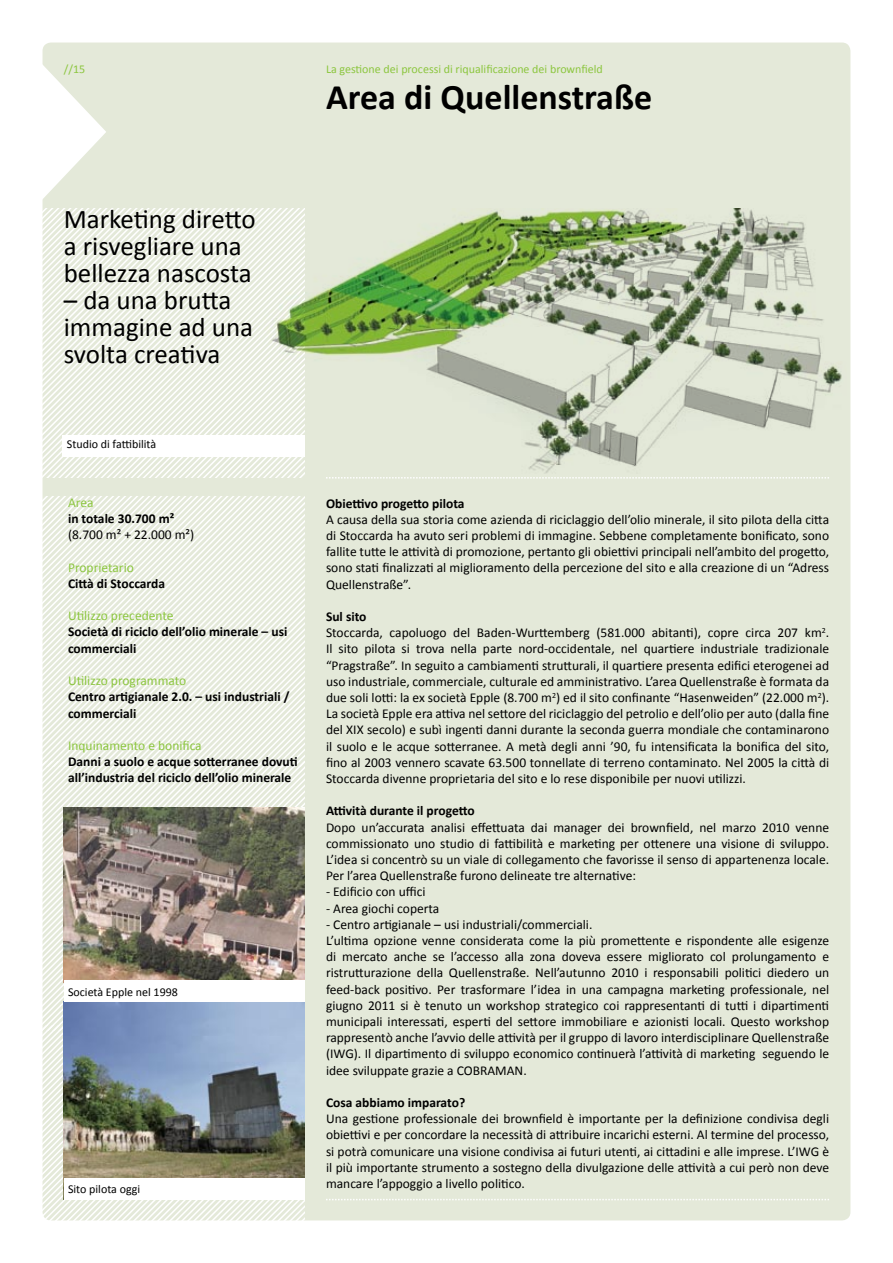
<style>
.page{position:relative;width:893px;height:1263px;background:#fff}
.page>*{position:absolute;margin:0;border:0;box-sizing:border-box;transform-origin:0 0}
.t1{font:700 36px "Calibri";color:#000}
.t2{font:27px/27px "Calibri";color:#000}
.t3{font:13.5px/16.2px "Calibri";color:#000;text-align:justify}
.t4{font:700 13.5px/16.2px "Calibri";color:#000}
.t5{font:13.5px "Calibri";color:#8cc63f}
.t6{font:12px "Calibri";color:#8cc63f}
.t7{font:12px "Calibri";color:#000}
.s1{font-weight:700}
</style>
<div class="page">
<div style="left:43px;top:43px;width:807px;height:1177px;background:#e4e9d9;border-radius:9px"></div>
<svg style="left:42px;top:497px;width:263px;height:264px"></svg>
<svg style="left:42px;top:761px;width:263px;height:265px"></svg>
<svg style="left:42px;top:1026px;width:263px;height:195px"></svg>
<svg style="left:42px;top:208px;width:260px;height:270px"></svg>
<svg style="left:326px;top:1199px;width:503px;height:1px"></svg>
<svg style="left:326px;top:477px;width:503px;height:1px"></svg>
<svg style="left:42px;top:51px;width:64px;height:162px"></svg>
<img style="left:64px;top:808px;width:241px;height:172px">
<img style="left:64px;top:1002px;width:241px;height:176px">
<div style="left:64px;top:980px;width:241px;height:22px;background:#fff"></div>
<div style="left:64px;top:1178px;width:241px;height:21px;background:#fff"></div>
<img style="left:264px;top:208px;width:578px;height:269px">
<div style="left:63px;top:435px;width:242px;height:21px;background:#fff"></div>
<p class="t6" style="left:64px;top:61px;width:23px">//15</p>
<p class="t6" style="left:326px;top:61px;width:278px">La gestione dei processi di riqualificazione dei brownfield</p>
<h1 class="t1" style="left:326px;top:75px;width:328px">Area di Quellenstraße</h1>
<h2 class="t2" style="left:64px;top:205px;width:193px">Marketing diretto a risvegliare una bellezza nascosta</h2>
<h2 class="t2" style="left:64px;top:286px;width:191px">– da una brutta immagine ad una svolta creativa</h2>
<p class="t7" style="left:67px;top:436px;width:91px">Studio di fattibilità</p>
<p class="t5" style="left:68px;top:494px;width:27px">Area</p>
<p class="t4" style="left:68px;top:510px;width:108px">in totale 30.700 m²</p>
<p class="t3" style="left:68px;top:526px;width:128px">(8.700 m² + 22.000 m²)</p>
<p class="t5" style="left:68px;top:559px;width:67px">Proprietario</p>
<p class="t4" style="left:68px;top:575px;width:99px">Città di Stoccarda</p>
<p class="t5" style="left:68px;top:607px;width:107px">Utilizzo precedente</p>
<p class="t4" style="left:68px;top:623px;width:221px">Società di riciclo dell’olio minerale – usi commerciali</p>
<p class="t5" style="left:68px;top:672px;width:120px">Utilizzo programmato</p>
<p class="t4" style="left:68px;top:688px;width:223px">Centro artigianale 2.0. – usi industriali / commerciali</p>
<p class="t5" style="left:68px;top:737px;width:135px">Inquinamento e bonifica</p>
<p class="t4" style="left:68px;top:753px;width:231px">Danni a suolo e acque sotterranee dovuti all’industria del riciclo dell’olio minerale</p>
<p class="t7" style="left:68px;top:984px;width:111px">Società Epple nel 1998</p>
<p class="t7" style="left:68px;top:1182px;width:74px">Sito pilota oggi</p>
<p class="t4" style="left:326px;top:494px;width:140px">Obiettivo progetto pilota</p>
<p class="t3" style="left:326px;top:510px;width:505px">A causa della sua storia come azienda di riciclaggio dell’olio minerale, il sito pilota della citta di Stoccarda ha avuto seri problemi di immagine. Sebbene completamente bonificato, sono fallite tutte le attività di promozione, pertanto gli obiettivi principali nell’ambito del progetto, sono stati finalizzati al miglioramento della percezione del sito e alla creazione di un “Adress Quellenstraße”.</p>
<p class="t3" style="left:326px;top:608px;width:505px;text-align:left"><span class="s1">Sul sito<br></span>Stoccarda, capoluogo del Baden-Wurttemberg (581.000 abitanti), copre circa 207 km<sup>2</sup>.<br>Il sito pilota si trova nella parte nord-occidentale, nel quartiere industriale tradizionale “Pragstraße”. In seguito a cambiamenti strutturali, il quartiere presenta edifici eterogenei ad uso industriale, commerciale, culturale ed amministrativo. L’area Quellenstraße è formata da due soli lotti: la ex società Epple (8.700 m<sup>2</sup>) ed il sito confinante “Hasenweiden” (22.000 m<sup>2</sup>).<br>La società Epple era attiva nel settore del riciclaggio del petrolio e dell’olio per auto (dalla fine del XIX secolo) e subì ingenti danni durante la seconda guerra mondiale che contaminarono il suolo e le acque sotterranee. A metà degli anni ’90, fu intensificata la bonifica del sito, fino al 2003 vennero scavate 63.500 tonnellate di terreno contaminato. Nel 2005 la città di Stoccarda divenne proprietaria del sito e lo rese disponibile per nuovi utilizzi.</p>
<p class="t4" style="left:326px;top:802px;width:150px">Attività durante il progetto</p>
<p class="t3" style="left:326px;top:818px;width:505px">Dopo un’accurata analisi effettuata dai manager dei brownfield, nel marzo 2010 venne commissionato uno studio di fattibilità e marketing per ottenere una visione di sviluppo.<br>L’idea si concentrò su un viale di collegamento che favorisse il senso di appartenenza locale.<br>Per l’area Quellenstraße furono delineate tre alternative:</p>
<p class="t3" style="left:326px;top:883px;width:101px">- Edificio con uffici</p>
<p class="t3" style="left:326px;top:899px;width:115px">- Area giochi coperta</p>
<p class="t3" style="left:326px;top:916px;width:505px;text-align:left">- Centro artigianale – usi industriali/commerciali.<br>L’ultima opzione venne considerata come la più promettente e rispondente alle esigenze di mercato anche se l’accesso alla zona doveva essere migliorato col prolungamento e ristrutturazione della Quellenstraße. Nell’autunno 2010 i responsabili politici diedero un feed-back positivo. Per trasformare l’idea in una campagna marketing professionale, nel giugno 2011 si è tenuto un workshop strategico coi rappresentanti di tutti i dipartimenti municipali interessati, esperti del settore immobiliare e azionisti locali. Questo workshop rappresentò anche l’avvio delle attività per il gruppo di lavoro interdisciplinare Quellenstraße (IWG). Il dipartimento di sviluppo economico continuerà l’attività di marketing seguendo le idee sviluppate grazie a COBRAMAN.</p>
<p class="t4" style="left:326px;top:1094px;width:141px">Cosa abbiamo imparato?</p>
<p class="t3" style="left:326px;top:1110px;width:505px">Una gestione professionale dei brownfield è importante per la definizione condivisa degli obiettivi e per concordare la necessità di attribuire incarichi esterni. Al termine del processo, si potrà comunicare una visione condivisa ai futuri utenti, ai cittadini e alle imprese. L’IWG è il più importante strumento a sostegno della divulgazione delle attività a cui però non deve mancare l’appoggio a livello politico.</p>
</div>
